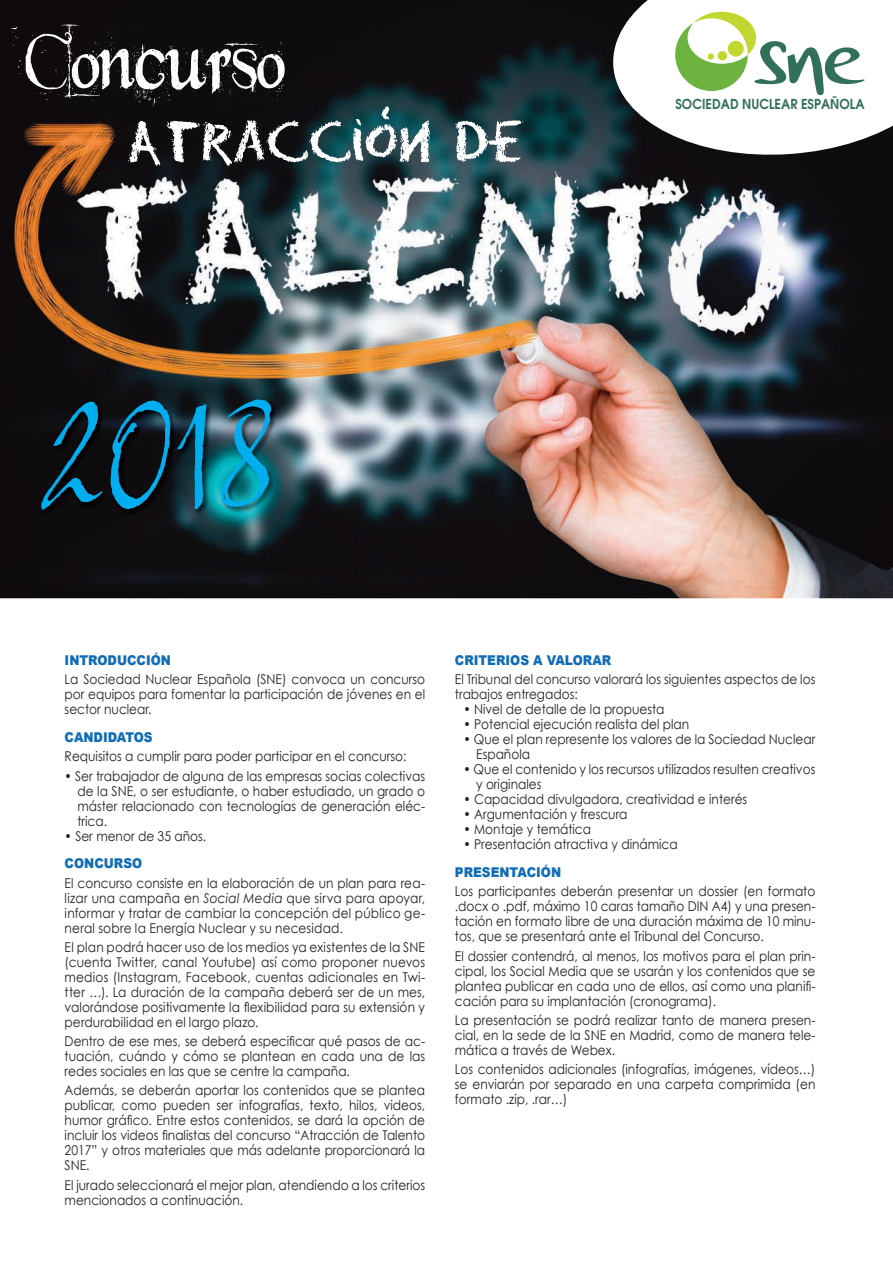
<style>
.page{position:relative;width:893px;height:1263px;background:#fff}
.page>*{position:absolute;margin:0;border:0;box-sizing:border-box;transform-origin:0 0}
.t1{font:160.35px "Bergell Let Plain";color:#00aeef;scale:1.04 1}
.t2{font:87px "Beyond Wonderland";color:#fff;scale:.89 1}
.t3{font:52.5px "Eraser Dust";color:#fff}
.t4{font:600 13.65px "Avant Garde";color:#327159;scale:.91 1}
.t5{font:13.5px/15px "Century Gothic";color:#231f20;text-align:justify;scale:.9 1}
.t6{font:900 13.5px "Arial";color:#116cb6;scale:.9 1}
.s1{font-style:italic}
</style>
<div class="page">
<img style="left:0;top:0;width:893px;height:598px">
<svg style="left:609px;top:0;width:284px;height:161px"></svg>
<svg style="left:675px;top:12px;width:190px;height:83px"></svg>
<div style="left:727px;top:40px;width:17px;height:17px;background:#c1d72f;border-radius:50%"></div>
<svg style="left:717px;top:51px;width:10px;height:10px"></svg>
<div style="left:708px;top:53px;width:6px;height:7px;background:#c1d72f;border-radius:50%"></div>
<img style="left:40px;top:398px;width:239px;height:118px">
<h2 class="t2" style="left:26px;top:19px;width:293px">CONCURSO</h2>
<h3 class="t3" style="left:379px;top:97px;width:14px">‘</h3>
<h3 class="t3" style="left:126px;top:111px;width:399px">ATRACCION DE</h3>
<h1 class="t1" style="left:41px;top:353px;width:231px">2018</h1>
<p class="t4" style="left:675px;top:95px;width:209px">SOCIEDAD NUCLEAR ESPAÑOLA</p>
<p class="t6" style="left:65px;top:650px;width:120px">INTRODUCCIÓN</p>
<p class="t5" style="left:65px;top:672px;width:402px">La Sociedad Nuclear Española (SNE) convoca un concurso por equipos para fomentar la participación de jóvenes en el sector nuclear.</p>
<p class="t6" style="left:65px;top:727px;width:99px">CANDIDATOS</p>
<p class="t5" style="left:65px;top:749px;width:381px">Requisitos a cumplir para poder participar en el concurso:</p>
<p class="t5" style="left:77px;top:768px;width:388px;text-indent:-13px">• Ser trabajador de alguna de las empresas socias colectivas de la SNE, o ser estudiante, o haber estudiado, un grado o máster relacionado con tecnologías de generación eléc&shy;trica.</p>
<p class="t5" style="left:65px;top:828px;width:159px">• Ser menor de 35 años.</p>
<p class="t6" style="left:65px;top:854px;width:88px">CONCURSO</p>
<p class="t5" style="left:65px;top:875px;width:402px">El concurso consiste en la elaboración de un plan para rea&shy;lizar una campaña en <span class="s1">Social Media</span> que sirva para apoyar, informar y tratar de cambiar la concepción del público ge&shy;neral sobre la Energía Nuclear y su necesidad.</p>
<p class="t5" style="left:65px;top:939px;width:402px">El plan podrá hacer uso de los medios ya existentes de la SNE (cuenta Twitter, canal Youtube) así como proponer nuevos medios (Instagram, Facebook, cuentas adicionales en Twi&shy;tter …). La duración de la campaña deberá ser de un mes, valorándose positivamente la flexibilidad para su extensión y perdurabilidad en el largo plazo.</p>
<p class="t5" style="left:65px;top:1033px;width:402px">Dentro de ese mes, se deberá especificar qué pasos de ac&shy;tuación, cuándo y cómo se plantean en cada una de las redes sociales en las que se centre la campaña.</p>
<p class="t5" style="left:65px;top:1083px;width:402px">Además, se deberán aportar los contenidos que se plantea publicar, como pueden ser infografías, texto, hilos, videos, humor gráfico. Entre estos contenidos, se dará la opción de incluir los videos finalistas del concurso “Atracción de Talento 2017” y otros materiales que más adelante proporcionará la SNE.</p>
<p class="t5" style="left:65px;top:1177px;width:402px">El jurado seleccionará el mejor plan, atendiendo a los criterios mencionados a continuación.</p>
<p class="t6" style="left:455px;top:650px;width:175px">CRITERIOS A VALORAR</p>
<p class="t5" style="left:455px;top:672px;width:402px">El Tribunal del concurso valorará los siguientes aspectos de los trabajos entregados:</p>
<p class="t5" style="left:463px;top:702px;width:225px">• Nivel de detalle de la propuesta</p>
<p class="t5" style="left:463px;top:717px;width:252px">• Potencial ejecución realista del plan</p>
<p class="t5" style="left:476px;top:732px;width:378px;text-indent:-13px">• Que el plan represente los valores de la Sociedad Nuclear<br>Española</p>
<p class="t5" style="left:476px;top:762px;width:378px;text-indent:-13px">• Que el contenido y los recursos utilizados resulten creativos y originales</p>
<p class="t5" style="left:463px;top:792px;width:317px">• Capacidad divulgadora, creatividad e interés</p>
<p class="t5" style="left:463px;top:807px;width:184px">• Argumentación y frescura</p>
<p class="t5" style="left:463px;top:822px;width:143px">• Montaje y temática</p>
<p class="t5" style="left:463px;top:837px;width:240px">• Presentación atractiva y dinámica</p>
<p class="t6" style="left:455px;top:862px;width:120px">PRESENTACIÓN</p>
<p class="t5" style="left:455px;top:884px;width:402px">Los participantes deberán presentar un dossier (en formato .docx o .pdf, máximo 10 caras tamaño DIN A4) y una presen&shy;tación en formato libre de una duración máxima de 10 minu&shy;tos, que se presentará ante el Tribunal del Concurso.</p>
<p class="t5" style="left:455px;top:948px;width:402px">El dossier contendrá, al menos, los motivos para el plan prin&shy;cipal, los Social Media que se usarán y los contenidos que se plantea publicar en cada uno de ellos, así como una planifi&shy;cación para su implantación (cronograma).</p>
<p class="t5" style="left:455px;top:1012px;width:402px">La presentación se podrá realizar tanto de manera presen&shy;cial, en la sede de la SNE en Madrid, como de manera tele&shy;mática a través de Webex.</p>
<p class="t5" style="left:455px;top:1061px;width:402px">Los contenidos adicionales (infografías, imágenes, vídeos…) se enviarán por separado en una carpeta comprimida (en formato .zip, .rar…)</p>
</div>
